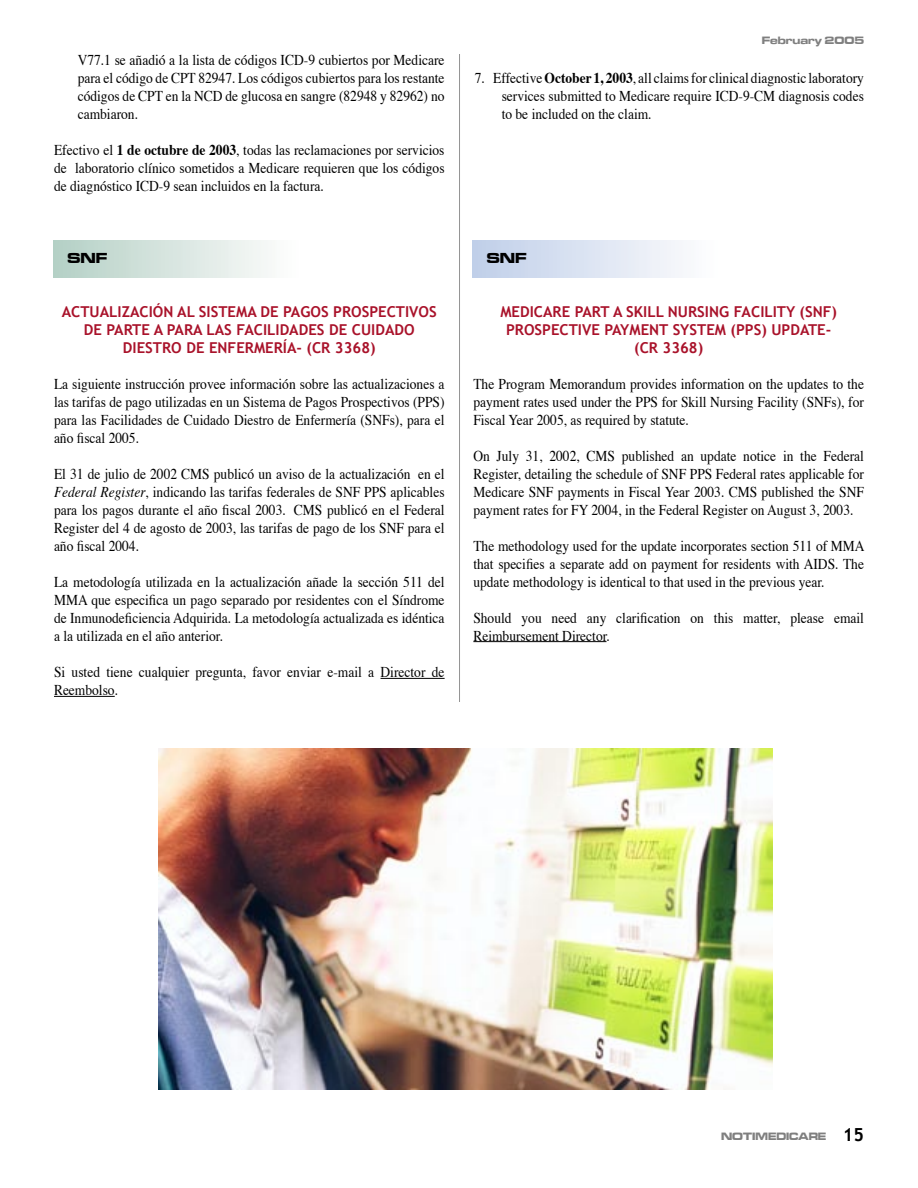
<style>
.page{position:relative;width:918px;height:1188px;background:#fff}
.page>*{position:absolute;margin:0;border:0;box-sizing:border-box;transform-origin:0 0}
.t1{font:15px/18px "Times";color:#000;text-align:justify;scale:.9 1}
.t2{font:700 15px/18px "Trebuchet MS";color:#a9122a;text-align:center}
.t3{font:15px "Microgramma D Bold Exte";color:#000}
.t4{font:10.95px "Microgramma D Bold Exte";color:#7f7f7f}
.s1{font-weight:700}
.s2{font-style:italic}
.s3{font-family:"Trebuchet MS";font-weight:700;font-size:18px;color:#000}
</style>
<div class="page">
<hr style="left:459px;top:54px;width:1px;height:1080px;background:#939393">
<div style="left:450px;top:702px;width:18px;height:446px;background:#fff"></div>
<div style="left:54px;top:240px;width:248px;height:37px;background:linear-gradient(to right,#b4d0c5,#fffefe)"></div>
<div style="left:472px;top:240px;width:248px;height:37px;background:linear-gradient(to right,#bfcee9,#fffefe)"></div>
<hr style="left:381px;top:678px;width:64px;height:1px;background:#000">
<hr style="left:54px;top:696px;width:61px;height:1px;background:#000">
<hr style="left:473px;top:641px;width:133px;height:1px;background:#000">
<img style="left:159px;top:749px;width:613px;height:340px">
<p class="t1" style="left:78px;top:52px;width:409px">V77.1 se añadió a la lista de códigos ICD-9 cubiertos por Medicare para el código de CPT 82947. Los códigos cubiertos para los restante códigos de CPT en la NCD de glucosa en sangre (82948 y 82962) no cambiaron.</p>
<p class="t1" style="left:54px;top:142px;width:436px">Efectivo el <span class="s1">1 de octubre de 2003</span>, todas las reclamaciones por servicios de laboratorio clínico sometidos a Medicare requieren que los códigos de diagnóstico ICD-9 sean incluidos en la factura.</p>
<p class="t3" style="left:68px;top:248px;width:41px">SNF</p>
<p class="t2" style="left:62px;top:303px;width:377px">ACTUALIZACIÓN AL SISTEMA DE PAGOS PROSPECTIVOS<br>DE PARTE A PARA LAS FACILIDADES DE CUIDADO<br>DIESTRO DE ENFERMERÍA- (CR 3368)</p>
<p class="t1" style="left:54px;top:376px;width:436px">La siguiente instrucción provee información sobre las actualizaciones a las tarifas de pago utilizadas en un Sistema de Pagos Prospectivos (PPS) para las Facilidades de Cuidado Diestro de Enfermería (SNFs), para el año fiscal 2005.</p>
<p class="t1" style="left:54px;top:466px;width:436px">El 31 de julio de 2002 CMS publicó un aviso de la actualización en el <span class="s2">Federal Register</span>, indicando las tarifas federales de SNF PPS aplicables para los pagos durante el año fiscal 2003. CMS publicó en el Federal Register del 4 de agosto de 2003, las tarifas de pago de los SNF para el año fiscal 2004.</p>
<p class="t1" style="left:54px;top:574px;width:436px">La metodología utilizada en la actualización añade la sección 511 del MMA que especifica un pago separado por residentes con el Síndrome de Inmunodeficiencia Adquirida. La metodología actualizada es idéntica a la utilizada en el año anterior.</p>
<p class="t1" style="left:54px;top:664px;width:436px">Si usted tiene cualquier pregunta, favor enviar e-mail a Director de<br>Reembolso.</p>
<p class="t4" style="left:762px;top:33px;width:104px">February 2005</p>
<p class="t1" style="left:502px;top:70px;width:404px;text-indent:-27px">7. Effective <span class="s1">October 1, 2003</span>, all claims for clinical diagnostic laboratory services submitted to Medicare require ICD-9-CM diagnosis codes to be included on the claim.</p>
<p class="t3" style="left:487px;top:247px;width:41px">SNF</p>
<p class="t2" style="left:500px;top:302px;width:338px">MEDICARE PART A SKILL NURSING FACILITY (SNF)<br>PROSPECTIVE PAYMENT SYSTEM (PPS) UPDATE-</p>
<p class="t2" style="left:634px;top:338px;width:71px">(CR 3368)</p>
<p class="t1" style="left:473px;top:375px;width:435px">The Program Memorandum provides information on the updates to the payment rates used under the PPS for Skill Nursing Facility (SNFs), for Fiscal Year 2005, as required by statute.</p>
<p class="t1" style="left:473px;top:447px;width:435px">On July 31, 2002, CMS published an update notice in the Federal Register, detailing the schedule of SNF PPS Federal rates applicable for Medicare SNF payments in Fiscal Year 2003. CMS published the SNF payment rates for FY 2004, in the Federal Register on August 3, 2003.</p>
<p class="t1" style="left:473px;top:537px;width:436px">The methodology used for the update incorporates section 511 of MMA that specifies a separate add on payment for residents with AIDS. The update methodology is identical to that used in the previous year.</p>
<p class="t1" style="left:473px;top:609px;width:436px">Should you need any clarification on this matter, please email<br>Reimbursement Director.</p>
<p class="t4" style="left:721px;top:1129px;width:144px">NOTIMEDICARE <span class="s3">15</span></p>
</div>
